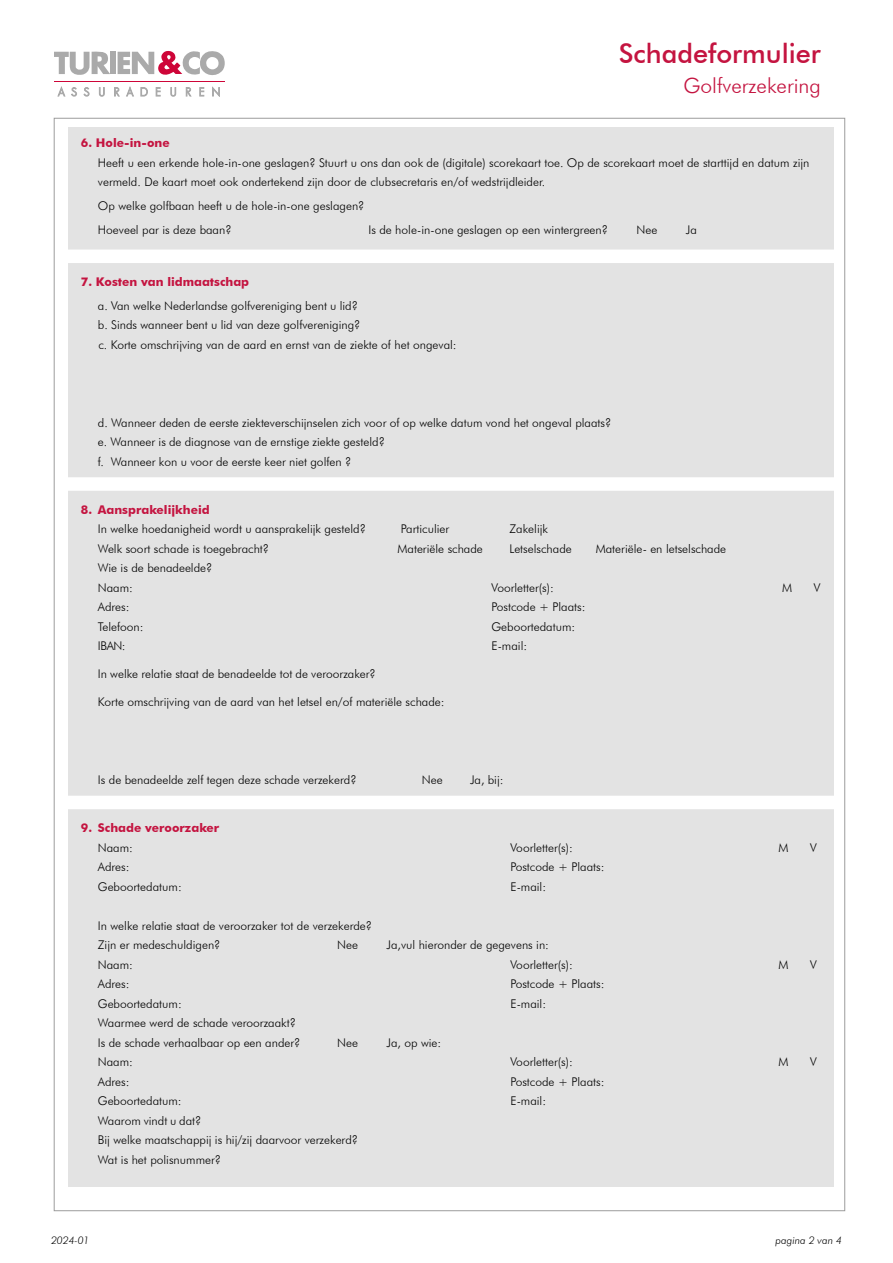
<style>
.page{position:relative;width:893px;height:1263px;background:#fff}
.page>*{position:absolute;margin:0;border:0;box-sizing:border-box;transform-origin:0 0}
.t1{font:500 27px "Futura BT";color:#c41440}
.t2{font:300 21px "Futura BT";color:#c41440}
.t3{font:300 12px/19.5px "Futura BT";color:#000}
.t4{font:700 12px "Futura BT";color:#c41440}
.t5{font:italic 300 10.5px "Futura BT";color:#000}
</style>
<div class="page">
<div style="left:68px;top:127px;width:765px;height:1059px;background:#e3e3e3"></div>
<div style="left:110px;top:52px;width:5px;height:22px;background:#aaa"></div>
<svg style="left:118px;top:51px;width:107px;height:24px"></svg>
<svg style="left:54px;top:51px;width:56px;height:24px"></svg>
<svg style="left:58px;top:87px;width:7px;height:9px"></svg>
<svg style="left:71px;top:87px;width:6px;height:9px"></svg>
<svg style="left:84px;top:87px;width:5px;height:9px"></svg>
<svg style="left:99px;top:87px;width:6px;height:10px"></svg>
<svg style="left:114px;top:87px;width:6px;height:9px"></svg>
<svg style="left:126px;top:87px;width:8px;height:9px"></svg>
<svg style="left:141px;top:87px;width:7px;height:9px"></svg>
<svg style="left:156px;top:87px;width:4px;height:9px"></svg>
<svg style="left:170px;top:87px;width:6px;height:10px"></svg>
<svg style="left:186px;top:87px;width:5px;height:9px"></svg>
<svg style="left:199px;top:87px;width:5px;height:9px"></svg>
<svg style="left:212px;top:87px;width:8px;height:10px"></svg>
<hr style="left:54px;top:81px;width:171px;height:1px;background:#ce0538">
<div style="left:55px;top:250px;width:783px;height:13px;background:#fff"></div>
<div style="left:55px;top:477px;width:783px;height:14px;background:#fff"></div>
<div style="left:55px;top:796px;width:783px;height:13px;background:#fff"></div>
<h1 class="t1" style="left:619px;top:37px;width:204px">Schadeformulier</h1>
<h2 class="t2" style="left:683px;top:73px;width:139px">Golfverzekering</h2>
<p class="t4" style="left:81px;top:136px;width:90px">6. Hole-in-one</p>
<p class="t3" style="left:98px;top:153px;width:713px">Heeft u een erkende hole-in-one geslagen? Stuurt u ons dan ook de (digitale) scorekaart toe. Op de scorekaart moet de starttijd en datum zijn vermeld. De kaart moet ook ondertekend zijn door de clubsecretaris en/of wedstrijdleider.</p>
<p class="t3" style="left:98px;top:194px;width:268px;line-height:23.7px">Op welke golfbaan heeft u de hole-in-one geslagen?<br>Hoeveel par is deze baan?</p>
<p class="t3" style="left:368px;top:220px;width:241px">Is de hole-in-one geslagen op een wintergreen?</p>
<p class="t3" style="left:637px;top:220px;width:22px">Nee</p>
<p class="t3" style="left:686px;top:220px;width:12px">Ja</p>
<p class="t4" style="left:81px;top:274px;width:170px">7. Kosten van lidmaatschap</p>
<p class="t3" style="left:98px;top:296px;width:360px">a. Van welke Nederlandse golfvereniging bent u lid?<br>b. Sinds wanneer bent u lid van deze golfvereniging?<br>c. Korte omschrijving van de aard en ernst van de ziekte of het ongeval:</p>
<p class="t3" style="left:98px;top:413px;width:515px">d. Wanneer deden de eerste ziekteverschijnselen zich voor of op welke datum vond het ongeval plaats? e. Wanneer is de diagnose van de ernstige ziekte gesteld?<br>f. Wanneer kon u voor de eerste keer niet golfen ?</p>
<p class="t4" style="left:81px;top:502px;width:130px">8. Aansprakelijkheid</p>
<p class="t3" style="left:98px;top:519px;width:269px">In welke hoedanigheid wordt u aansprakelijk gesteld?</p>
<p class="t3" style="left:401px;top:519px;width:50px">Particulier</p>
<p class="t3" style="left:510px;top:519px;width:40px">Zakelijk</p>
<p class="t3" style="left:98px;top:538px;width:173px">Welk soort schade is toegebracht?</p>
<p class="t3" style="left:397px;top:538px;width:87px">Materiële schade</p>
<p class="t3" style="left:510px;top:538px;width:64px">Letselschade</p>
<p class="t3" style="left:596px;top:538px;width:132px">Materiële- en letselschade</p>
<p class="t3" style="left:98px;top:558px;width:116px">Wie is de benadeelde?<br>Naam:</p>
<p class="t3" style="left:491px;top:577px;width:64px">Voorletter(s):</p>
<p class="t3" style="left:782px;top:577px;width:12px">M</p>
<p class="t3" style="left:814px;top:577px;width:8px">V</p>
<p class="t3" style="left:98px;top:597px;width:33px">Adres:</p>
<p class="t3" style="left:491px;top:597px;width:96px">Postcode + Plaats:</p>
<p class="t3" style="left:98px;top:616px;width:47px">Telefoon:</p>
<p class="t3" style="left:491px;top:616px;width:85px">Geboortedatum:</p>
<p class="t3" style="left:98px;top:636px;width:29px">IBAN:</p>
<p class="t3" style="left:491px;top:636px;width:37px">E-mail:</p>
<p class="t3" style="left:98px;top:664px;width:279px">In welke relatie staat de benadeelde tot de veroorzaker?</p>
<p class="t3" style="left:98px;top:692px;width:348px">Korte omschrijving van de aard van het letsel en/of materiële schade:</p>
<p class="t3" style="left:98px;top:770px;width:260px">Is de benadeelde zelf tegen deze schade verzekerd?</p>
<p class="t3" style="left:422px;top:770px;width:22px">Nee</p>
<p class="t3" style="left:470px;top:770px;width:35px">Ja, bij:</p>
<p class="t4" style="left:81px;top:820px;width:140px">9. Schade veroorzaker</p>
<p class="t3" style="left:98px;top:837px;width:37px">Naam:</p>
<p class="t3" style="left:510px;top:837px;width:64px">Voorletter(s):</p>
<p class="t3" style="left:779px;top:837px;width:12px">M</p>
<p class="t3" style="left:810px;top:837px;width:8px">V</p>
<p class="t3" style="left:98px;top:857px;width:33px">Adres:</p>
<p class="t3" style="left:510px;top:857px;width:96px">Postcode + Plaats:</p>
<p class="t3" style="left:98px;top:876px;width:85px">Geboortedatum:</p>
<p class="t3" style="left:510px;top:876px;width:37px">E-mail:</p>
<p class="t3" style="left:98px;top:915px;width:276px">In welke relatie staat de veroorzaker tot de verzekerde?<br>Zijn er medeschuldigen?</p>
<p class="t3" style="left:337px;top:935px;width:22px">Nee</p>
<p class="t3" style="left:387px;top:935px;width:164px">Ja,vul hieronder de gegevens in:</p>
<p class="t3" style="left:98px;top:954px;width:37px">Naam:</p>
<p class="t3" style="left:510px;top:954px;width:64px">Voorletter(s):</p>
<p class="t3" style="left:779px;top:954px;width:12px">M</p>
<p class="t3" style="left:810px;top:954px;width:8px">V</p>
<p class="t3" style="left:98px;top:974px;width:33px">Adres:</p>
<p class="t3" style="left:510px;top:974px;width:96px">Postcode + Plaats:</p>
<p class="t3" style="left:98px;top:993px;width:85px">Geboortedatum:</p>
<p class="t3" style="left:510px;top:993px;width:37px">E-mail:</p>
<p class="t3" style="left:98px;top:1013px;width:204px">Waarmee werd de schade veroorzaakt?<br>Is de schade verhaalbaar op een ander?</p>
<p class="t3" style="left:337px;top:1032px;width:22px">Nee</p>
<p class="t3" style="left:387px;top:1032px;width:56px">Ja, op wie:</p>
<p class="t3" style="left:98px;top:1052px;width:37px">Naam:</p>
<p class="t3" style="left:510px;top:1052px;width:64px">Voorletter(s):</p>
<p class="t3" style="left:779px;top:1052px;width:12px">M</p>
<p class="t3" style="left:810px;top:1052px;width:8px">V</p>
<p class="t3" style="left:98px;top:1071px;width:33px">Adres:</p>
<p class="t3" style="left:510px;top:1071px;width:96px">Postcode + Plaats:</p>
<p class="t3" style="left:98px;top:1091px;width:85px">Geboortedatum:</p>
<p class="t3" style="left:510px;top:1091px;width:37px">E-mail:</p>
<p class="t3" style="left:98px;top:1110px;width:262px">Waarom vindt u dat?<br>Bij welke maatschappij is hij/zij daarvoor verzekerd?<br>Wat is het polisnummer?</p>
<p class="t5" style="left:51px;top:1234px;width:40px">2024-01</p>
<p class="t5" style="left:775px;top:1234px;width:68px">pagina 2 van 4</p>
</div>
